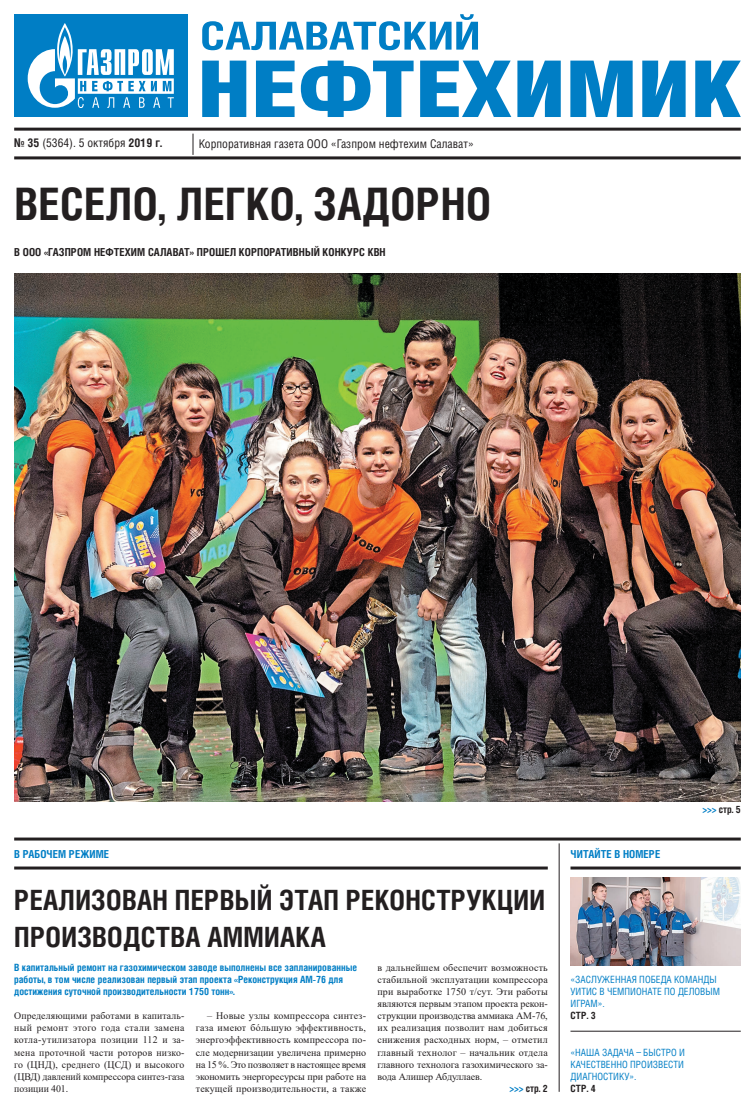
<style>
.page{position:relative;width:755px;height:1106px;background:#fff}
.page>*{position:absolute;margin:0;border:0;box-sizing:border-box;transform-origin:0 0}
.t1{font:700 44.8px "Helios Cond";letter-spacing:.01em;color:#231f20}
.t2{font:700 27.9px/36.3px "Helios Cond";letter-spacing:.01em;color:#231f20}
.t3{font:12px "Helios Cond";color:#231f20}
.t4{font:700 11px "Helios Cond";letter-spacing:.01em;color:#231f20}
.t5{font:700 11px "Helios Cond";letter-spacing:.01em;color:#007ec5}
.t6{font:10px/12.1px "Times New Roman";letter-spacing:-.005em;color:#231f20;text-align:justify}
.t7{font:700 10px/12.1px "Helios Cond";color:#007ec5}
.t8{font:10px/12.1px "Helios Cond";letter-spacing:.005em;color:#007ec5}
.t9{font:700 10px "Helios Cond";letter-spacing:.005em;color:#231f20}
.s1{font-weight:700}
.s2{color:#007ec5}
</style>
<div class="page">
<hr style="left:14px;top:128px;width:726px;height:3px;background:#231f20">
<svg style="left:193px;top:134px;width:1px;height:21px"></svg>
<div style="left:14px;top:14px;width:173px;height:103px;background:#007ec5"></div>
<svg style="left:28px;top:23px;width:146px;height:85px"></svg>
<svg style="left:202px;top:14px;width:275px;height:36px"></svg>
<svg style="left:202px;top:61px;width:44px;height:56px"></svg>
<svg style="left:256px;top:61px;width:38px;height:56px"></svg>
<svg style="left:300px;top:61px;width:113px;height:56px"></svg>
<svg style="left:420px;top:61px;width:91px;height:56px"></svg>
<svg style="left:517px;top:61px;width:43px;height:56px;background:#2892ce"></svg>
<svg style="left:570px;top:61px;width:62px;height:56px"></svg>
<svg style="left:642px;top:61px;width:43px;height:56px;background:#2791cd"></svg>
<svg style="left:695px;top:61px;width:45px;height:56px"></svg>
<hr style="left:14px;top:156px;width:726px;height:3px;background:#231f20">
<img style="left:14px;top:274px;width:726px;height:527px">
<hr style="left:14px;top:837px;width:726px;height:3px;background:#231f20">
<hr style="left:14px;top:866px;width:533px;height:3px;background:#231f20">
<img style="left:570px;top:877px;width:170px;height:88px">
<hr style="left:558px;top:843px;width:1px;height:248px;background:#231f20">
<hr style="left:570px;top:1030px;width:170px;height:1px;background:#231f20">
<hr style="left:570px;top:866px;width:170px;height:3px;background:#231f20">
<p class="t3" style="left:14px;top:136px;width:149px"><span class="s1">№ 35</span> (5364). 5 октября <span class="s1">2019 г.</span></p>
<p class="t3" style="left:198px;top:136px;width:276px">Корпоративная газета ООО «Газпром нефтехим Салават»</p>
<h1 class="t1" style="left:14px;top:173px;width:478px">ВЕСЕЛО, ЛЕГКО, ЗАДОРНО</h1>
<p class="t4" style="left:14px;top:245px;width:373px">В ООО «ГАЗПРОМ НЕФТЕХИМ САЛАВАТ» ПРОШЕЛ КОРПОРАТИВНЫЙ КОНКУРС КВН</p>
<p class="t5" style="left:14px;top:846px;width:96px">В РАБОЧЕМ РЕЖИМЕ</p>
<h2 class="t2" style="left:14px;top:882px;width:532px">РЕАЛИЗОВАН ПЕРВЫЙ ЭТАП РЕКОНСТРУКЦИИ<br>ПРОИЗВОДСТВА АММИАКА</h2>
<p class="t7" style="left:14px;top:961px;width:344px">В капитальный ремонт на газохимическом заводе выполнены все запланированные работы, в том числе реализован первый этап проекта «Реконструкция АМ-76 для достижения суточной производительности 1750 тонн».</p>
<p class="t6" style="left:14px;top:1009px;width:172px">Определяющими работами в капиталь&shy;ный ремонт этого года стали замена котла-утилизатора позиции 112 и за&shy;мена проточной части роторов низко&shy;го (ЦНД), среднего (ЦСД) и высокого (ЦВД) давлений компрессора синтез-газа позиции 401.</p>
<p class="t6" style="left:196px;top:1009px;width:172px;text-indent:11px">– Новые узлы компрессора синтез&shy;газа имеют бóльшую эффективность, энергоэффективность компрессора по&shy;сле модернизации увеличена примерно на 15 %. Это позволяет в настоящее время экономить энергоресурсы при работе на текущей производительности, а также</p>
<p class="t6" style="left:377px;top:961px;width:172px">в дальнейшем обеспечит возможность стабильной эксплуатации компрессора при выработке 1750 т/сут. Эти работы являются первым этапом проекта рекон&shy;струкции производства аммиака АМ-76, их реализация позволит нам добиться снижения расходных норм, – отметил главный технолог – начальник отдела главного технолога газохимического за&shy;вода Алишер Абдуллаев.</p>
<p class="t9" style="left:509px;top:1081px;width:40px"><span class="s2">&gt;&gt;&gt;</span> стр. 2</p>
<p class="t5" style="left:570px;top:846px;width:91px">ЧИТАЙТЕ В НОМЕРЕ</p>
<p class="t9" style="left:702px;top:803px;width:40px"><span class="s2">&gt;&gt;&gt;</span> стр. 5</p>
<p class="t8" style="left:570px;top:973px;width:151px">«ЗАСЛУЖЕННАЯ ПОБЕДА КОМАНДЫ<br>УИТИС В ЧЕМПИОНАТЕ ПО ДЕЛОВЫМ<br>ИГРАМ».</p>
<p class="t9" style="left:570px;top:1008px;width:27px">СТР. 3</p>
<p class="t8" style="left:570px;top:1045px;width:116px;text-align:justify">«НАША ЗАДАЧА – БЫСТРО И КАЧЕСТВЕННО ПРОИЗВЕСТИ ДИАГНОСТИКУ».</p>
<p class="t9" style="left:570px;top:1081px;width:27px">СТР. 4</p>
</div>
